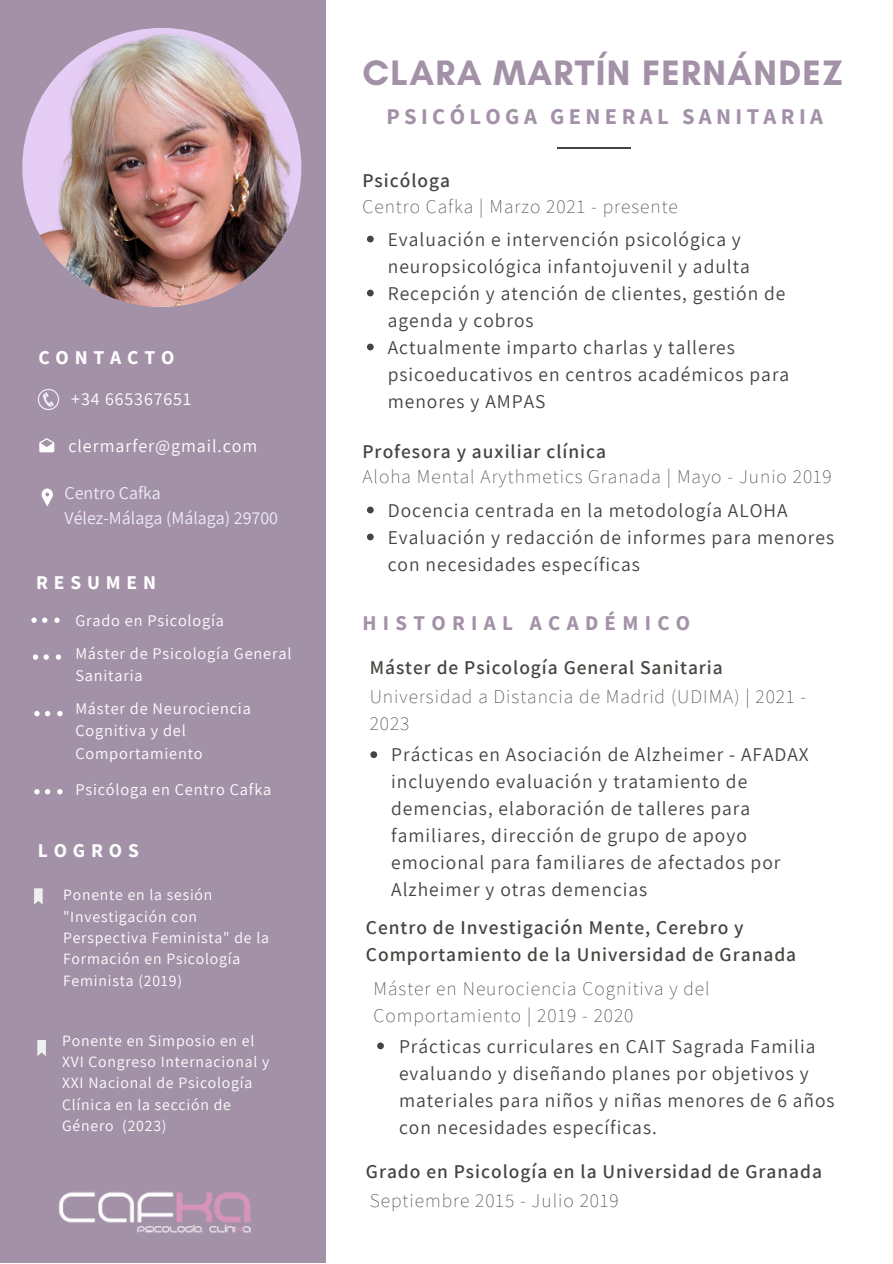
<style>
.page{position:relative;width:893px;height:1264px;background:#fff}
.page>*{position:absolute;margin:0;border:0;box-sizing:border-box;transform-origin:0 0}
.t1{font:700 36px "Glacial Indifference";letter-spacing:.035em;color:#a391a8}
.t2{font:700 22.5px "Source Sans Pro";letter-spacing:.195em;color:#a391a8}
.t3{font:700 21px "Source Sans Pro";letter-spacing:.3em;color:#a391a8}
.t4{font:19.5px/27px "Assistant";letter-spacing:.05em;color:#444440}
.t5{font:200 19.5px/27px "Assistant";letter-spacing:.05em;color:#444440}
.t6{font:600 19.5px/27px "Assistant";letter-spacing:.05em;color:#444440}
.t7{font:700 19.5px "Source Sans Pro";letter-spacing:.3em;color:#fff}
.t8{font:18px "Assistant";color:#eeecf6}
.t9{font:18px "Assistant";letter-spacing:.05em;color:#fff}
.t10{font:16.35px/22.5px "Assistant";letter-spacing:.05em;color:#fff}
.t11{font:15.75px/21.3px "Assistant";letter-spacing:.05em;color:#fff}
</style>
<div class="page">
<div style="left:0;top:0;width:325px;height:1262px;background:#a391a8"></div>
<hr style="left:557px;top:147px;width:73px;height:2px;background:#444440">
<svg style="left:42px;top:488px;width:11px;height:18px"></svg>
<svg style="left:39px;top:438px;width:15px;height:14px"></svg>
<svg style="left:34px;top:888px;width:9px;height:16px"></svg>
<svg style="left:37px;top:1040px;width:9px;height:16px"></svg>
<svg style="left:31px;top:617px;width:16px;height:6px"></svg>
<svg style="left:54px;top:617px;width:6px;height:6px"></svg>
<svg style="left:33px;top:654px;width:16px;height:5px"></svg>
<svg style="left:56px;top:654px;width:5px;height:5px"></svg>
<svg style="left:34px;top:711px;width:16px;height:5px"></svg>
<svg style="left:57px;top:711px;width:6px;height:5px"></svg>
<svg style="left:34px;top:789px;width:16px;height:5px"></svg>
<svg style="left:57px;top:789px;width:6px;height:5px"></svg>
<svg style="left:38px;top:389px;width:21px;height:21px"></svg>
<img style="left:58px;top:1192px;width:193px;height:41px">
<img style="left:22px;top:28px;width:279px;height:279px;border-radius:50%">
<svg style="left:367px;top:236px;width:6px;height:6px"></svg>
<svg style="left:367px;top:290px;width:6px;height:6px"></svg>
<svg style="left:367px;top:343px;width:6px;height:7px"></svg>
<svg style="left:367px;top:506px;width:6px;height:7px"></svg>
<svg style="left:367px;top:533px;width:6px;height:7px"></svg>
<svg style="left:377px;top:1042px;width:7px;height:7px"></svg>
<svg style="left:370px;top:751px;width:7px;height:7px"></svg>
<p class="t7" style="left:38px;top:344px;width:138px">CONTACTO</p>
<p class="t9" style="left:71px;top:386px;width:121px">+34 665367651</p>
<p class="t9" style="left:68px;top:434px;width:190px">clermarfer@gmail.com</p>
<p class="t8" style="left:64px;top:481px;width:98px">Centro Cafka</p>
<p class="t8" style="left:64px;top:505px;width:215px">Vélez-Málaga (Málaga) 29700</p>
<p class="t7" style="left:36px;top:570px;width:121px">RESUMEN</p>
<p class="t10" style="left:75px;top:608px;width:150px">Grado en Psicología</p>
<p class="t10" style="left:75px;top:641px;width:217px">Máster de Psicología General<br>Sanitaria</p>
<p class="t10" style="left:75px;top:696px;width:177px">Máster de Neurociencia<br>Cognitiva y del<br>Comportamiento</p>
<p class="t10" style="left:75px;top:778px;width:197px">Psicóloga en Centro Cafka</p>
<p class="t7" style="left:38px;top:837px;width:103px">LOGROS</p>
<p class="t11" style="left:63px;top:883px;width:207px">Ponente en la sesión "Investigación con<br>Perspectiva Feminista" de la<br>Formación en Psicología<br>Feminista (2019)</p>
<p class="t11" style="left:62px;top:1029px;width:209px">Ponente en Simposio en el<br>XVI Congreso Internacional y<br>XXI Nacional de Psicología<br>Clínica en la sección de<br>Género (2023)</p>
<p class="t1" style="left:362px;top:50px;width:482px">CLARA MARTÍN FERNÁNDEZ</p>
<p class="t2" style="left:386px;top:102px;width:438px">PSICÓLOGA GENERAL SANITARIA</p>
<p class="t6" style="left:362px;top:166px;width:89px">Psicóloga</p>
<p class="t5" style="left:362px;top:192px;width:317px">Centro Cafka | Marzo 2021 - presente</p>
<p class="t4" style="left:388px;top:225px;width:363px">Evaluación e intervención psicológica y neuropsicológica infantojuvenil y adulta</p>
<p class="t4" style="left:388px;top:279px;width:399px">Recepción y atención de clientes, gestión de agenda y cobros</p>
<p class="t4" style="left:388px;top:333px;width:403px">Actualmente imparto charlas y talleres psicoeducativos en centros académicos para menores y AMPAS</p>
<p class="t6" style="left:362px;top:437px;width:245px">Profesora y auxiliar clínica</p>
<p class="t5" style="left:362px;top:462px;width:471px">Aloha Mental Arythmetics Granada | Mayo - Junio 2019</p>
<p class="t4" style="left:388px;top:496px;width:401px">Docencia centrada en la metodología ALOHA</p>
<p class="t4" style="left:388px;top:523px;width:448px">Evaluación y redacción de informes para menores con necesidades específicas</p>
<p class="t3" style="left:362px;top:609px;width:329px">HISTORIAL ACADÉMICO</p>
<p class="t6" style="left:370px;top:653px;width:354px">Máster de Psicología General Sanitaria</p>
<p class="t5" style="left:370px;top:682px;width:438px">Universidad a Distancia de Madrid (UDIMA) | 2021 -<br>2023</p>
<p class="t4" style="left:391px;top:740px;width:419px">Prácticas en Asociación de Alzheimer - AFADAX incluyendo evaluación y tratamiento de demencias, elaboración de talleres para familiares, dirección de grupo de apoyo emocional para familiares de afectados por Alzheimer y otras demencias</p>
<p class="t6" style="left:366px;top:913px;width:432px">Centro de Investigación Mente, Cerebro y<br>Comportamiento de la Universidad de Granada</p>
<p class="t5" style="left:373px;top:974px;width:337px">Máster en Neurociencia Cognitiva y del<br>Comportamiento | 2019 - 2020</p>
<p class="t4" style="left:399px;top:1031px;width:437px">Prácticas curriculares en CAIT Sagrada Familia evaluando y diseñando planes por objetivos y materiales para niños y niñas menores de 6 años con necesidades específicas.</p>
<p class="t6" style="left:366px;top:1156px;width:457px">Grado en Psicología en la Universidad de Granada</p>
<p class="t5" style="left:370px;top:1186px;width:250px">Septiembre 2015 - Julio 2019</p>
</div>
